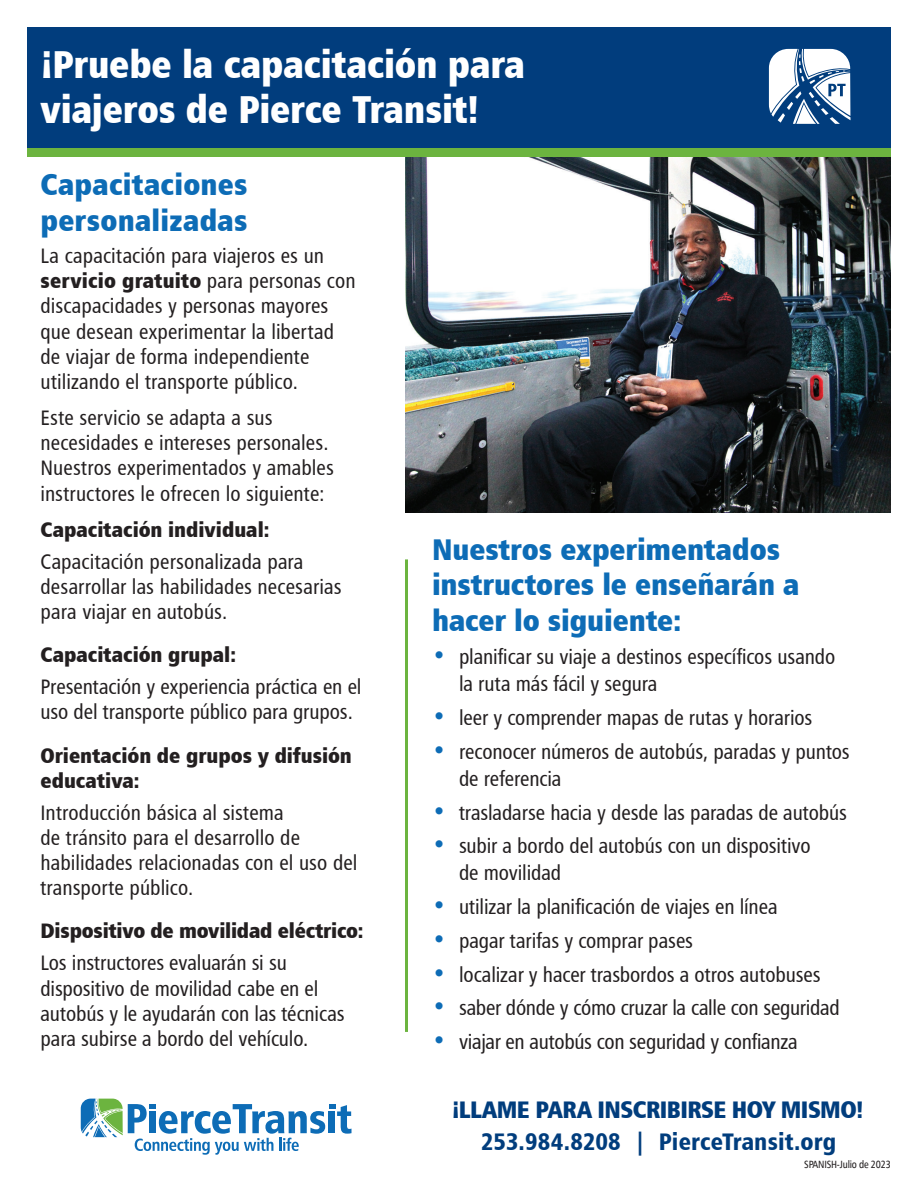
<style>
.page{position:relative;width:918px;height:1188px;background:#fff}
.page>*{position:absolute;margin:0;border:0;box-sizing:border-box;transform-origin:0 0}
.t1{font:39px/45px "Humanist 777 BT Extra Black Cond B";letter-spacing:-.005em;color:#fff}
.t2{font:30px/35.2px "Humanist 777 BT Extra Black Cond B";color:#0d6cb6}
.t3{font:24px "Humanist 777 BT Black Condensed B";letter-spacing:.005em;color:#013d7d}
.t4{font:24px "Humanist 777 BT Extra Black Cond B";letter-spacing:-.02em;color:#013d7d}
.t5{font:21px/25.2px "Humanist 777 BT Roman Condensed B";color:#231f20}
.t6{font:21px/25.2px "Humanist 777 BT Extra Black Cond B";letter-spacing:-.005em;color:#231f20}
.t7{font:10.5px "Humanist 777 BT Cn Rm";letter-spacing:-.02em;color:#231f20}
.s1{font-family:"Humanist 777 BT Extra Black Cond B"}
.s2{font-size:24px;color:#0d6cb6}
</style>
<div class="page">
<div style="left:27px;top:27px;width:864px;height:128px;background:#013d7d"></div>
<svg style="left:769px;top:49px;width:81px;height:75px"></svg>
<img style="left:405px;top:157px;width:486px;height:356px">
<div style="left:27px;top:148px;width:864px;height:9px;background:#6cb43f"></div>
<hr style="left:405px;top:559px;width:3px;height:473px;background:#6cb43f">
<svg style="left:81px;top:1099px;width:271px;height:56px"></svg>
<p class="t1" style="left:40px;top:40px;width:486px">¡Pruebe la capacitación para viajeros de Pierce Transit!</p>
<p class="t2" style="left:40px;top:166px;width:209px;line-height:36px">Capacitaciones personalizadas</p>
<p class="t5" style="left:40px;top:243px;width:317px">La capacitación para viajeros es un <span class="s1">servicio gratuito</span> para personas con discapacidades y personas mayores que desean experimentar la libertad de viajar de forma independiente utilizando el transporte público.</p>
<p class="t5" style="left:40px;top:405px;width:295px">Este servicio se adapta a sus necesidades e intereses personales.<br>Nuestros experimentados y amables instructores le ofrecen lo siguiente:</p>
<p class="t6" style="left:40px;top:516px;width:231px">Capacitación individual:</p>
<p class="t5" style="left:40px;top:548px;width:303px">Capacitación personalizada para desarrollar las habilidades necesarias para viajar en autobús.</p>
<p class="t6" style="left:40px;top:642px;width:197px">Capacitación grupal:</p>
<p class="t5" style="left:40px;top:674px;width:323px">Presentación y experiencia práctica en el uso del transporte público para grupos.</p>
<p class="t6" style="left:40px;top:742px;width:313px">Orientación de grupos y difusión educativa:</p>
<p class="t5" style="left:40px;top:799px;width:319px">Introducción básica al sistema<br>de tránsito para el desarrollo de habilidades relacionadas con el uso del transporte público.</p>
<p class="t6" style="left:40px;top:918px;width:325px">Dispositivo de movilidad eléctrico:</p>
<p class="t5" style="left:40px;top:950px;width:306px">Los instructores evaluarán si su dispositivo de movilidad cabe en el autobús y le ayudarán con las técnicas para subirse a bordo del vehículo.</p>
<p class="t2" style="left:432px;top:531px;width:369px">Nuestros experimentados instructores le enseñarán a hacer lo siguiente:</p>
<p class="t5" style="left:459px;top:643px;width:378px;line-height:27px;text-indent:-27px"><span class="s2">•</span> planificar su viaje a destinos específicos usando la ruta más fácil y segura</p>
<p class="t5" style="left:432px;top:705px;width:382px"><span class="s2">•</span> leer y comprender mapas de rutas y horarios</p>
<p class="t5" style="left:459px;top:738px;width:392px;line-height:27px;text-indent:-27px"><span class="s2">•</span> reconocer números de autobús, paradas y puntos de referencia</p>
<p class="t5" style="left:432px;top:799px;width:417px"><span class="s2">•</span> trasladarse hacia y desde las paradas de autobús</p>
<p class="t5" style="left:459px;top:832px;width:353px;line-height:27px;text-indent:-27px"><span class="s2">•</span> subir a bordo del autobús con un dispositivo de movilidad</p>
<p class="t5" style="left:432px;top:894px;width:347px"><span class="s2">•</span> utilizar la planificación de viajes en línea</p>
<p class="t5" style="left:432px;top:928px;width:263px"><span class="s2">•</span> pagar tarifas y comprar pases</p>
<p class="t5" style="left:432px;top:961px;width:390px"><span class="s2">•</span> localizar y hacer trasbordos a otros autobuses</p>
<p class="t5" style="left:432px;top:995px;width:409px"><span class="s2">•</span> saber dónde y cómo cruzar la calle con seguridad</p>
<p class="t5" style="left:432px;top:1029px;width:367px"><span class="s2">•</span> viajar en autobús con seguridad y confianza</p>
<p class="t4" style="left:452px;top:1094px;width:413px">¡LLAME PARA INSCRIBIRSE HOY MISMO!</p>
<p class="t3" style="left:481px;top:1126px;width:357px">253.984.8208 | PierceTransit.org</p>
<p class="t7" style="left:804px;top:1158px;width:88px">SPANISH-Julio de 2023</p>
</div>
